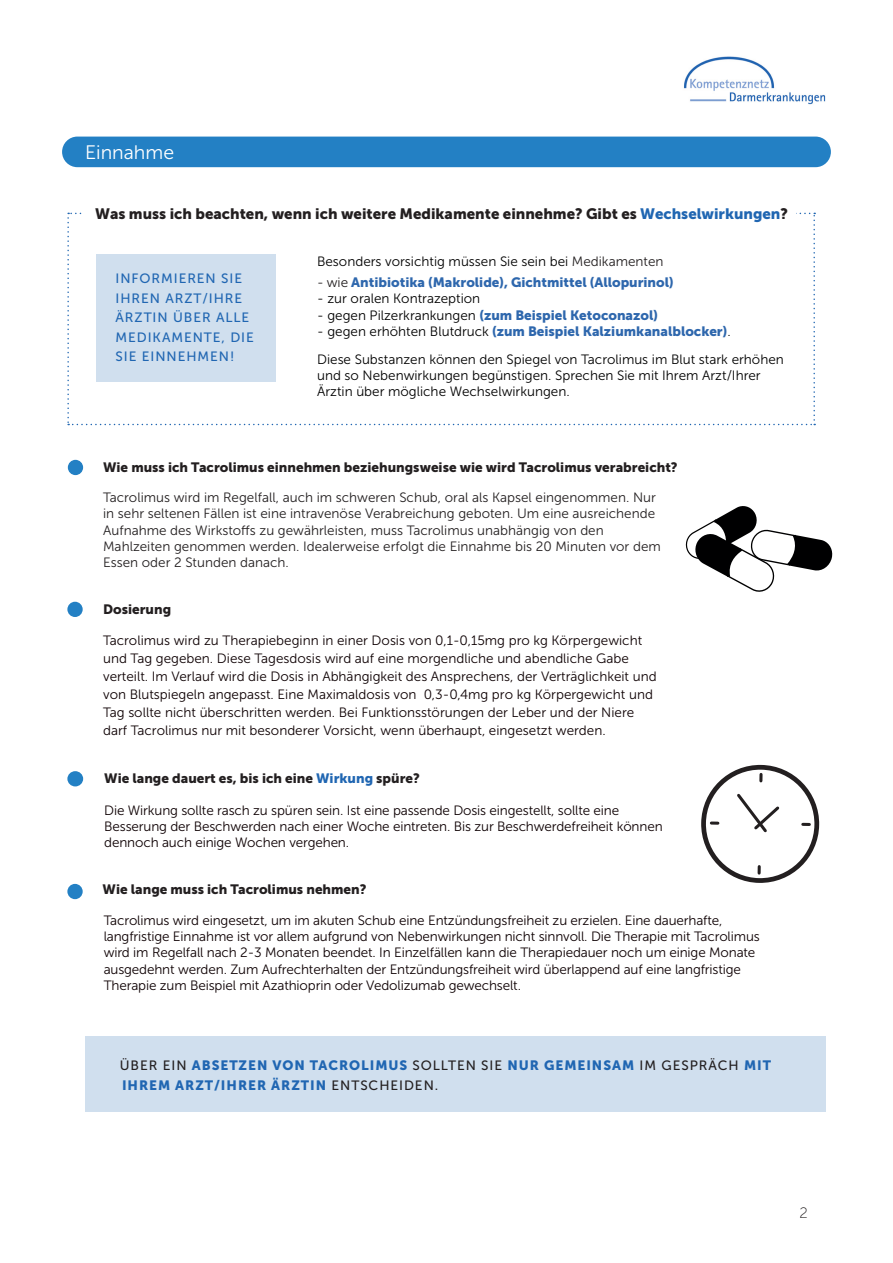
<style>
.page{position:relative;width:893px;height:1263px;background:#fff}
.page>*{position:absolute;margin:0;border:0;box-sizing:border-box;transform-origin:0 0}
.t1{font:19.5px "Museo Sans 300";color:#fff}
.t2{font:15px "Museo Sans 900";color:#231f20}
.t3{font:15px "Museo Sans 100";color:#231f20}
.t4{font:13.5px/16.2px "Museo Sans 300";letter-spacing:-.01em;color:#0e0003}
.t5{font:13.5px/16.2px "Museo Sans 300";color:#231f20}
.t6{font:13.5px/16.2px "Museo Sans 300";color:#000001}
.t7{font:13.5px "Museo Sans 900";color:#231f20}
.t8{font:13.5px "Museo Sans 900";color:#2e67ad}
.t9{font:13.5px "Museo Sans 900";letter-spacing:.07em;color:#2066b2}
.t10{font:13.5px/19.5px "Museo Sans 500";letter-spacing:.07em;color:#2066b2}
.s1{color:#2066b2}
.s2{color:#231f20}
.s3{font-family:"Museo Sans 300";color:#231f20}
.s4{font-family:"Museo Sans 300";color:#000001}
.s5{font-family:"Museo Sans 500";color:#231f20}
</style>
<div class="page">
<img style="left:684px;top:56px;width:142px;height:49px">
<div style="left:62px;top:137px;width:769px;height:30px;background:#2380c4;border-radius:15px"></div>
<svg style="left:67px;top:213px;width:748px;height:212px"></svg>
<div style="left:96px;top:254px;width:180px;height:128px;background:#d0dfee"></div>
<div style="left:85px;top:207px;width:700px;height:11px;background:#fff"></div>
<div style="left:68px;top:460px;width:15px;height:15px;background:#2380c4;border-radius:50%"></div>
<div style="left:85px;top:1036px;width:741px;height:76px;background:#d0dfee"></div>
<svg style="left:701px;top:764px;width:119px;height:119px"></svg>
<div style="left:95px;top:208px;width:700px;height:13px;background:#fff"></div>
<div style="left:67px;top:602px;width:16px;height:15px;background:#2380c4;border-radius:50%"></div>
<svg style="left:686px;top:506px;width:146px;height:86px"></svg>
<div style="left:67px;top:771px;width:16px;height:15px;background:#2380c4;border-radius:50%"></div>
<div style="left:67px;top:884px;width:16px;height:15px;background:#2380c4;border-radius:50%"></div>
<p class="t1" style="left:85px;top:142px;width:91px">Einnahme</p>
<p class="t2" style="left:95px;top:205px;width:694px">Was muss ich beachten, wenn ich weitere Medikamente einnehme? Gibt es <span class="s1">Wechselwirkungen</span>?</p>
<p class="t10" style="left:116px;top:269px;width:140px">INFORMIEREN SIE<br>IHREN ARZT/IHRE<br>ÄRZTIN ÜBER ALLE<br>MEDIKAMENTE, DIE<br>SIE EINNEHMEN!</p>
<p class="t6" style="left:317px;top:254px;width:348px">Besonders vorsichtig müssen Sie sein bei <span class="s2">Medikamenten</span></p>
<p class="t8" style="left:317px;top:275px;width:358px"><span class="s3">- wie</span> Antibiotika (Makrolide), Gichtmittel (Allopurinol)</p>
<p class="t6" style="left:317px;top:291px;width:165px">- zur oralen Kontrazeption</p>
<p class="t8" style="left:317px;top:307px;width:342px"><span class="s4">- gegen Pilzerkrankungen</span> (zum Beispiel Ketoconazol)</p>
<p class="t8" style="left:317px;top:323px;width:415px"><span class="s4">- gegen erhöhten Blutdruck</span> (zum Beispiel Kalziumkanalblocker)<span class="s4">.</span></p>
<p class="t6" style="left:317px;top:351px;width:468px">Diese Substanzen können den Spiegel von Tacrolimus im Blut stark erhöhen und so Nebenwirkungen begünstigen. Sprechen Sie mit Ihrem Arzt/Ihrer<br>Ärztin über mögliche Wechselwirkungen.</p>
<p class="t7" style="left:103px;top:459px;width:576px">Wie muss ich Tacrolimus einnehmen beziehungsweise wie wird Tacrolimus verabreicht?</p>
<p class="t5" style="left:103px;top:490px;width:559px">Tacrolimus wird im Regelfall, auch im schweren Schub, oral als Kapsel eingenommen. Nur in sehr seltenen Fällen ist eine intravenöse Verabreichung geboten. Um eine ausreichende Aufnahme des Wirkstoffs zu gewährleisten, muss Tacrolimus unabhängig von den Mahlzeiten genommen werden. Idealerweise erfolgt die Einnahme bis 20 Minuten vor dem Essen oder 2 Stunden danach.</p>
<p class="t7" style="left:103px;top:601px;width:70px">Dosierung</p>
<p class="t4" style="left:103px;top:632px;width:555px;line-height:18px">Tacrolimus wird zu Therapiebeginn in einer Dosis von 0,1-0,15mg pro kg Körpergewicht und Tag gegeben. Diese Tagesdosis wird auf eine morgendliche und abendliche Gabe verteilt. Im Verlauf wird die Dosis in Abhängigkeit des Ansprechens, der Verträglichkeit und von Blutspiegeln angepasst. Eine Maximaldosis von 0,3-0,4mg pro kg Körpergewicht und Tag sollte nicht überschritten werden. Bei Funktionsstörungen der Leber und der Niere darf Tacrolimus nur mit besonderer Vorsicht, wenn überhaupt, eingesetzt werden.</p>
<p class="t7" style="left:104px;top:771px;width:317px">Wie lange dauert es, bis ich eine <span class="s1">Wirkung</span> spüre?</p>
<p class="t4" style="left:104px;top:802px;width:560px">Die Wirkung sollte rasch zu spüren sein. Ist eine passende Dosis eingestellt, sollte eine<br>Besserung der Beschwerden nach einer Woche eintreten. Bis zur Beschwerdefreiheit können dennoch auch einige Wochen vergehen.</p>
<p class="t7" style="left:103px;top:882px;width:265px">Wie lange muss ich Tacrolimus nehmen?</p>
<p class="t4" style="left:104px;top:912px;width:658px">Tacrolimus wird eingesetzt, um im akuten Schub eine Entzündungsfreiheit zu erzielen. Eine dauerhafte, langfristige Einnahme ist vor allem aufgrund von Nebenwirkungen nicht sinnvoll. Die Therapie mit Tacrolimus wird im Regelfall nach 2-3 Monaten beendet. In Einzelfällen kann die Therapiedauer noch um einige Monate ausgedehnt werden. Zum Aufrechterhalten der Entzündungsfreiheit wird überlappend auf eine langfristige Therapie zum Beispiel mit Azathioprin oder Vedolizumab gewechselt.</p>
<p class="t9" style="left:120px;top:1058px;width:653px"><span class="s5">ÜBER EIN</span> ABSETZEN VON TACROLIMUS <span class="s5">SOLLTEN SIE</span> NUR GEMEINSAM <span class="s5">IM GESPRÄCH</span> MIT</p>
<p class="t9" style="left:122px;top:1077px;width:318px">IHREM ARZT/IHRER ÄRZTIN <span class="s5">ENTSCHEIDEN.</span></p>
<p class="t3" style="left:800px;top:1205px;width:10px">2</p>
</div>
